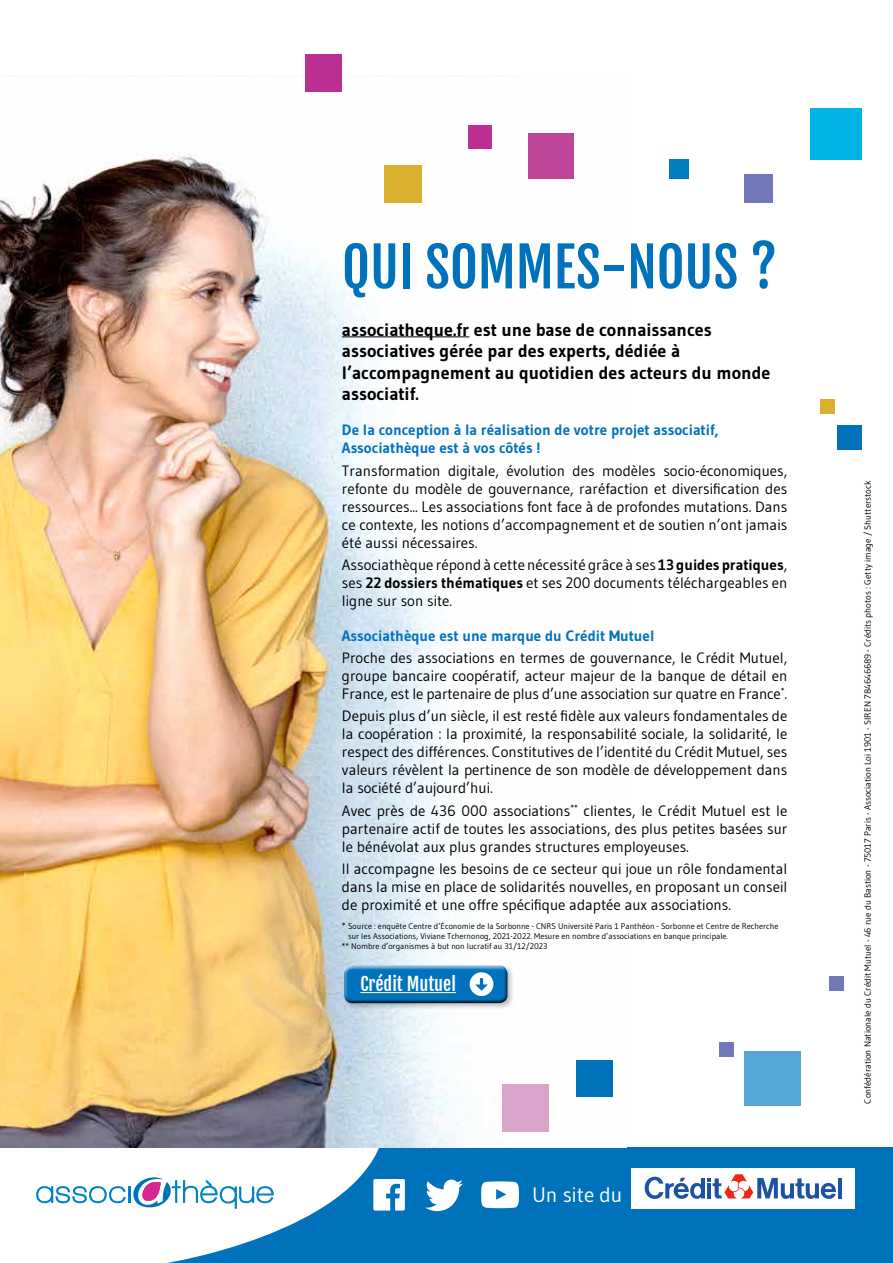
<style>
.page{position:relative;width:893px;height:1263px;background:#fff}
.page>*{position:absolute;margin:0;border:0;box-sizing:border-box;transform-origin:0 0}
.t1{font:54px "Fjalla One";color:#0072bc}
.t2{font:21px "Gudea";color:#fff}
.t3{font:700 18px/21.6px "Gudea";color:#000}
.t4{font:18px "Fjalla One";color:#fff}
.t5{font:15px/18px "Gudea";color:#000;text-align:justify}
.t6{font:700 15px/18px "Gudea";color:#0072bc}
.t7{font:9px "Gudea";color:#000}
.t8{font:8.25px "Gudea";color:#000}
.s1{font-weight:700}
.s2{font-size:9px}
</style>
<div class="page">
<svg style="left:167px;top:1050px;width:726px;height:213px;fill:#0072bc"></svg>
<img style="left:0;top:125px;width:626px;height:1022px">
<hr style="left:342px;top:336px;width:127px;height:1px;background:#000">
<div style="left:744px;top:1051px;width:57px;height:54px;background:#55a7d8"></div>
<div style="left:502px;top:1084px;width:47px;height:48px;background:#d9a5ca"></div>
<div style="left:305px;top:54px;width:37px;height:38px;background:#ba2f92"></div>
<div style="left:576px;top:1060px;width:36px;height:37px;background:#0072bc"></div>
<div style="left:384px;top:165px;width:38px;height:38px;background:#dab02e"></div>
<div style="left:468px;top:125px;width:23px;height:23px;background:#ba2f92"></div>
<div style="left:838px;top:425px;width:24px;height:25px;background:#0072bc"></div>
<div style="left:821px;top:400px;width:14px;height:14px;background:#dab02e"></div>
<div style="left:720px;top:1043px;width:14px;height:14px;background:#7278b8"></div>
<div style="left:829px;top:976px;width:15px;height:15px;background:#7278b8"></div>
<div style="left:811px;top:108px;width:51px;height:52px;background:#00b4e5"></div>
<div style="left:744px;top:174px;width:28px;height:29px;background:#7278b8"></div>
<div style="left:669px;top:160px;width:20px;height:19px;background:#007ec0"></div>
<div style="left:528px;top:133px;width:45px;height:45px;background:#be4599"></div>
<svg style="left:36px;top:1177px;width:238px;height:32px"></svg>
<div style="left:631px;top:1167px;width:224px;height:41px;background:#fff"></div>
<hr style="left:838px;top:1178px;width:4px;height:20px;background:#1b52a3">
<svg style="left:644px;top:1174px;width:192px;height:25px"></svg>
<svg style="left:373px;top:1179px;width:32px;height:31px"></svg>
<svg style="left:425px;top:1179px;width:38px;height:32px"></svg>
<svg style="left:481px;top:1181px;width:38px;height:27px"></svg>
<div style="left:620px;top:1135px;width:273px;height:12px;background:#fff"></div>
<div style="left:342px;top:964px;width:173px;height:47px;background:#000;opacity:.25"></div>
<div style="left:339px;top:960px;width:171px;height:41px;background:#fff;opacity:.75"></div>
<div style="left:341px;top:967px;width:171px;height:41px;background:#000;opacity:.75"></div>
<hr style="left:360px;top:992px;width:96px;height:1px;background:#fff">
<div style="left:470px;top:972px;width:23px;height:24px;background:#fff;border-radius:50%"></div>
<svg style="left:475px;top:978px;width:13px;height:13px"></svg>
<h1 class="t1" style="left:342px;top:234px;width:167px">QUI SOMMES</h1>
<h1 class="t1" style="left:601px;top:234px;width:178px">-NOUS ?</h1>
<p class="t3" style="left:342px;top:318px;width:430px">associatheque.fr est une base de connaissances associatives gérée par des experts, dédiée à l’accompagnement au quotidien des acteurs du monde associatif.</p>
<p class="t6" style="left:342px;top:421px;width:378px">De la conception à la réalisation de votre projet associatif,<br>Associathèque est à vos côtés !</p>
<p class="t5" style="left:342px;top:461px;width:447px">Transformation digitale, évolution des modèles socio-économiques, refonte du modèle de gouvernance, raréfaction et diversification des ressources... Les associations font face à de profondes mutations. Dans ce contexte, les notions d’accompagnement et de soutien n’ont jamais été aussi nécessaires.</p>
<p class="t5" style="left:342px;top:555px;width:447px">Associathèque répond à cette nécessité grâce à ses <span class="s1">13 guides pratiques</span>, ses <span class="s1">22 dossiers thématiques</span> et ses 200 documents téléchargeables en ligne sur son site.</p>
<p class="t6" style="left:342px;top:626px;width:314px">Associathèque est une marque du Crédit Mutuel</p>
<p class="t5" style="left:342px;top:649px;width:447px">Proche des associations en termes de gouvernance, le Crédit Mutuel, groupe bancaire coopératif, acteur majeur de la banque de détail en France, est le partenaire de plus d’une association sur quatre en France<sup>*</sup>.</p>
<p class="t5" style="left:342px;top:707px;width:447px">Depuis plus d’un siècle, il est resté fidèle aux valeurs fondamentales de la coopération : la proximité, la responsabilité sociale, la solidarité, le respect des différences. Constitutives de l’identité du Crédit Mutuel, ses valeurs révèlent la pertinence de son modèle de développement dans la société d’aujourd’hui.</p>
<p class="t5" style="left:342px;top:801px;width:447px">Avec près de 436 000 associations<sup>**</sup> clientes, le Crédit Mutuel est le partenaire actif de toutes les associations, des plus petites basées sur le bénévolat aux plus grandes structures employeuses.</p>
<p class="t5" style="left:342px;top:859px;width:447px">Il accompagne les besoins de ce secteur qui joue un rôle fondamental dans la mise en place de solidarités nouvelles, en proposant un conseil de proximité et une offre spécifique adaptée aux associations.</p>
<p class="t8" style="left:342px;top:921px;width:438px"><span class="s2">*</span> Source : enquête Centre d’Économie de la Sorbonne - CNRS Université Paris 1 Panthéon - Sorbonne et Centre de Recherche</p>
<p class="t8" style="left:348px;top:931px;width:381px">sur les Associations, Viviane Tchernonog, 2021-2022. Mesure en nombre d’associations en banque principale.</p>
<p class="t8" style="left:342px;top:941px;width:207px">** Nombre d’organismes à but non lucratif au 31/12/2023</p>
<p class="t4" style="left:360px;top:973px;width:97px">CRÉDIT MUTUEL</p>
<h2 class="t2" style="left:532px;top:1181px;width:92px">Un site du</h2>
<p class="t7" style="left:862px;top:1103px;width:624px;rotate:-90deg">Confédération Nationale du Crédit Mutuel - 46 rue du Bastion - 75017 Paris - Association Loi 1901 - SIREN 784646689 - Crédits photos : Getty image / Shutterstock</p>
</div>
